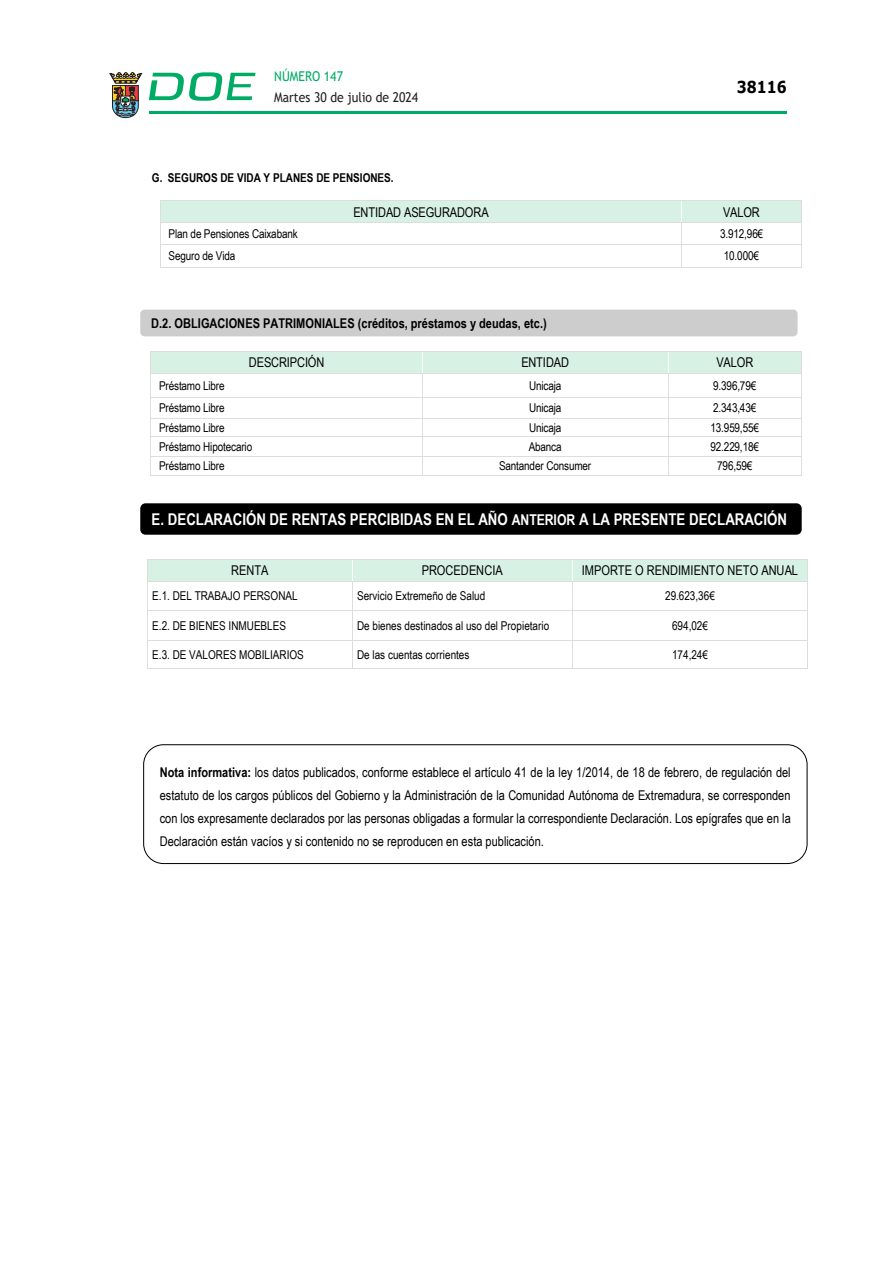
<style>
.page{position:relative;width:893px;height:1263px;background:#fff}
.page>*{position:absolute;margin:0;border:0;box-sizing:border-box;transform-origin:0 0}
.t1{font:700 16.5px "Verdana";color:#000;scale:.85 1}
.t2{font:700 16.2px "Arial Narrow";color:#fff}
.t3{font:13.5px/23.2px "Arial Narrow";color:#000;text-align:justify}
.t4{font:700 13.5px "Arial Narrow";color:#000}
.t5{font:13.5px "Trebuchet MS";color:#231f20;scale:.9 1}
.t6{font:13.5px "Trebuchet MS";color:#00ab67;scale:.9 1}
.t7{font:12.15px "Arial Narrow";letter-spacing:-.005em;color:#000}
.t8{font:700 12.15px "Arial Narrow";color:#000}
.s1{font-size:14.85px}
.s2{font-weight:700}
</style>
<div class="page">
<hr style="left:149px;top:111px;width:638px;height:3px;background:#00ab66">
<svg style="left:109px;top:72px;width:33px;height:46px"></svg>
<svg style="left:149px;top:72px;width:106px;height:29px"></svg>
<div style="left:161px;top:201px;width:520px;height:21px;background:#d8f1e5"></div>
<div style="left:682px;top:201px;width:119px;height:21px;background:#d8f1e5"></div>
<hr style="left:161px;top:201px;width:520px;height:1px;background:#ddd">
<hr style="left:682px;top:201px;width:119px;height:1px;background:#ddd">
<hr style="left:161px;top:222px;width:520px;height:1px;background:#ddd">
<hr style="left:682px;top:222px;width:119px;height:1px;background:#ddd">
<hr style="left:161px;top:245px;width:520px;height:1px;background:#ddd">
<hr style="left:682px;top:245px;width:119px;height:1px;background:#ddd">
<svg style="left:160px;top:201px;width:1px;height:67px"></svg>
<hr style="left:161px;top:267px;width:520px;height:1px;background:#ddd">
<svg style="left:681px;top:222px;width:1px;height:46px"></svg>
<hr style="left:682px;top:267px;width:119px;height:1px;background:#ddd">
<svg style="left:801px;top:201px;width:1px;height:67px"></svg>
<div style="left:151px;top:352px;width:271px;height:21px;background:#d8f1e5"></div>
<div style="left:423px;top:352px;width:245px;height:21px;background:#d8f1e5"></div>
<div style="left:668px;top:352px;width:133px;height:21px;background:#d8f1e5"></div>
<hr style="left:151px;top:351px;width:271px;height:1px;background:#ddd">
<hr style="left:423px;top:351px;width:245px;height:1px;background:#ddd">
<hr style="left:668px;top:351px;width:133px;height:1px;background:#ddd">
<hr style="left:151px;top:373px;width:271px;height:1px;background:#ddd">
<hr style="left:423px;top:373px;width:245px;height:1px;background:#ddd">
<hr style="left:668px;top:373px;width:133px;height:1px;background:#ddd">
<hr style="left:151px;top:398px;width:271px;height:1px;background:#ddd">
<hr style="left:423px;top:398px;width:245px;height:1px;background:#ddd">
<hr style="left:668px;top:398px;width:133px;height:1px;background:#ddd">
<hr style="left:151px;top:418px;width:271px;height:1px;background:#ddd">
<hr style="left:423px;top:418px;width:245px;height:1px;background:#ddd">
<hr style="left:668px;top:418px;width:133px;height:1px;background:#ddd">
<hr style="left:151px;top:436px;width:271px;height:1px;background:#ddd">
<hr style="left:423px;top:436px;width:245px;height:1px;background:#ddd">
<hr style="left:668px;top:436px;width:133px;height:1px;background:#ddd">
<hr style="left:151px;top:456px;width:271px;height:1px;background:#ddd">
<hr style="left:423px;top:456px;width:245px;height:1px;background:#ddd">
<hr style="left:668px;top:456px;width:133px;height:1px;background:#ddd">
<svg style="left:150px;top:351px;width:1px;height:125px"></svg>
<hr style="left:151px;top:475px;width:271px;height:1px;background:#ddd">
<svg style="left:422px;top:351px;width:1px;height:125px"></svg>
<hr style="left:423px;top:475px;width:245px;height:1px;background:#ddd">
<svg style="left:668px;top:352px;width:1px;height:123px"></svg>
<hr style="left:668px;top:475px;width:133px;height:1px;background:#ddd">
<svg style="left:801px;top:351px;width:1px;height:125px"></svg>
<div style="left:148px;top:560px;width:204px;height:21px;background:#d8f1e5"></div>
<div style="left:353px;top:560px;width:219px;height:21px;background:#d8f1e5"></div>
<div style="left:573px;top:560px;width:234px;height:21px;background:#d8f1e5"></div>
<hr style="left:148px;top:559px;width:204px;height:1px;background:#ddd">
<hr style="left:353px;top:559px;width:219px;height:1px;background:#ddd">
<hr style="left:573px;top:559px;width:234px;height:1px;background:#ddd">
<hr style="left:148px;top:581px;width:204px;height:1px;background:#ddd">
<hr style="left:353px;top:581px;width:219px;height:1px;background:#ddd">
<hr style="left:573px;top:581px;width:234px;height:1px;background:#ddd">
<hr style="left:148px;top:610px;width:204px;height:1px;background:#ddd">
<hr style="left:353px;top:610px;width:219px;height:1px;background:#ddd">
<hr style="left:573px;top:610px;width:234px;height:1px;background:#ddd">
<hr style="left:148px;top:640px;width:204px;height:1px;background:#ddd">
<hr style="left:353px;top:640px;width:219px;height:1px;background:#ddd">
<hr style="left:573px;top:640px;width:234px;height:1px;background:#ddd">
<svg style="left:147px;top:559px;width:1px;height:110px"></svg>
<hr style="left:148px;top:668px;width:204px;height:1px;background:#ddd">
<svg style="left:352px;top:559px;width:1px;height:110px"></svg>
<hr style="left:353px;top:668px;width:219px;height:1px;background:#ddd">
<svg style="left:572px;top:559px;width:1px;height:110px"></svg>
<hr style="left:573px;top:668px;width:234px;height:1px;background:#ddd">
<svg style="left:807px;top:559px;width:1px;height:110px"></svg>
<div style="left:140px;top:310px;width:658px;height:26px;background:#cdcdcd;border-radius:4px"></div>
<div style="left:140px;top:503px;width:662px;height:32px;background:#000;border-radius:5px"></div>
<div style="left:143px;top:744px;width:665px;height:120px;background:#fff;border:1px solid #000;border-radius:20px"></div>
<p class="t6" style="left:274px;top:67px;width:78px">NÚMERO 147</p>
<p class="t5" style="left:274px;top:88px;width:162px">Martes 30 de julio de 2024</p>
<p class="t1" style="left:737px;top:75px;width:60px">38116</p>
<p class="t8" style="left:152px;top:168px;width:243px">G. SEGUROS DE VIDA Y PLANES DE PENSIONES.</p>
<p class="t3" style="left:353px;top:200px;width:137px">ENTIDAD ASEGURADORA</p>
<p class="t3" style="left:723px;top:200px;width:38px">VALOR</p>
<p class="t7" style="left:169px;top:225px;width:131px">Plan de Pensiones Caixabank</p>
<p class="t7" style="left:720px;top:225px;width:45px">3.912,96€</p>
<p class="t7" style="left:169px;top:247px;width:68px">Seguro de Vida</p>
<p class="t7" style="left:724px;top:247px;width:37px">10.000€</p>
<p class="t4" style="left:151px;top:313px;width:397px">D.2. OBLIGACIONES PATRIMONIALES (créditos, préstamos y deudas, etc.)</p>
<p class="t3" style="left:249px;top:350px;width:77px">DESCRIPCIÓN</p>
<p class="t3" style="left:521px;top:350px;width:49px">ENTIDAD</p>
<p class="t3" style="left:716px;top:350px;width:38px">VALOR</p>
<p class="t7" style="left:159px;top:377px;width:67px">Préstamo Libre</p>
<p class="t7" style="left:529px;top:377px;width:34px">Unicaja</p>
<p class="t7" style="left:713px;top:377px;width:45px">9.396,79€</p>
<p class="t7" style="left:159px;top:399px;width:67px">Préstamo Libre</p>
<p class="t7" style="left:529px;top:399px;width:34px">Unicaja</p>
<p class="t7" style="left:713px;top:399px;width:45px">2.343,43€</p>
<p class="t7" style="left:159px;top:418px;width:67px">Préstamo Libre</p>
<p class="t7" style="left:529px;top:418px;width:34px">Unicaja</p>
<p class="t7" style="left:710px;top:418px;width:50px">13.959,55€</p>
<p class="t7" style="left:159px;top:437px;width:95px">Préstamo Hipotecario</p>
<p class="t7" style="left:529px;top:437px;width:35px">Abanca</p>
<p class="t7" style="left:710px;top:437px;width:50px">92.229,18€</p>
<p class="t7" style="left:159px;top:457px;width:67px">Préstamo Libre</p>
<p class="t7" style="left:499px;top:457px;width:94px">Santander Consumer</p>
<p class="t7" style="left:717px;top:457px;width:37px">796,59€</p>
<p class="t2" style="left:152px;top:507px;width:637px">E. DECLARACIÓN DE RENTAS PERCIBIDAS EN EL AÑO <span class="s1">ANTERIOR</span> A LA PRESENTE DECLARACIÓN</p>
<p class="t3" style="left:231px;top:558px;width:39px">RENTA</p>
<p class="t3" style="left:422px;top:558px;width:83px">PROCEDENCIA</p>
<p class="t3" style="left:582px;top:558px;width:218px">IMPORTE O RENDIMIENTO NETO ANUAL</p>
<p class="t7" style="left:152px;top:587px;width:147px">E.1. DEL TRABAJO PERSONAL</p>
<p class="t7" style="left:357px;top:587px;width:130px">Servicio Extremeño de Salud</p>
<p class="t7" style="left:665px;top:587px;width:51px">29.623,36€</p>
<p class="t7" style="left:152px;top:616px;width:135px">E.2. DE BIENES INMUEBLES</p>
<p class="t7" style="left:357px;top:616px;width:194px">De bienes destinados al uso del Propietario</p>
<p class="t7" style="left:672px;top:616px;width:37px">694,02€</p>
<p class="t7" style="left:152px;top:646px;width:153px">E.3. DE VALORES MOBILIARIOS</p>
<p class="t7" style="left:357px;top:646px;width:114px">De las cuentas corrientes</p>
<p class="t7" style="left:672px;top:646px;width:37px">174,24€</p>
<p class="t3" style="left:160px;top:760px;width:633px"><span class="s2">Nota informativa:</span> los datos publicados, conforme establece el artículo 41 de la ley 1/2014, de 18 de febrero, de regulación del estatuto de los cargos públicos del Gobierno y la Administración de la Comunidad Autónoma de Extremadura, se corresponden con los expresamente declarados por las personas obligadas a formular la correspondiente Declaración. Los epígrafes que en la Declaración están vacíos y si contenido no se reproducen en esta publicación.</p>
</div>
